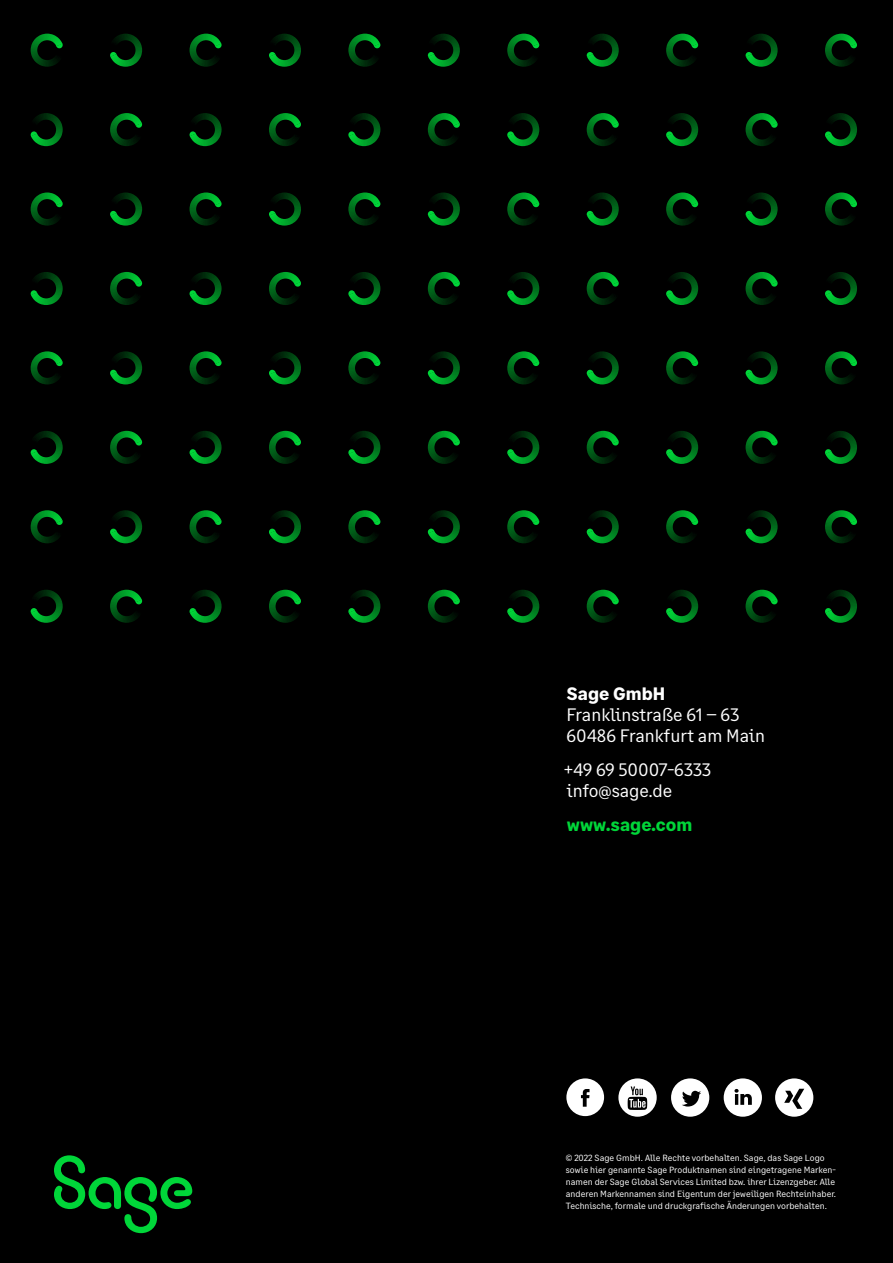
<style>
.page{position:relative;width:893px;height:1263px;background:#000}
.page>*{position:absolute;margin:0;border:0;box-sizing:border-box;transform-origin:0 0}
.t1{font:18px/21px "Sage Text";color:#fff}
.t2{font:700 18px "Sage Text";color:#00d639}
.t3{font:700 18px "Sage Text";color:#fff}
.t4{font:9px/12px "Sage Text";color:#fff}
</style>
<div class="page">
<svg style="left:54px;top:1155px;width:138px;height:78px"></svg>
<svg style="left:31px;top:34px;width:32px;height:33px"></svg>
<svg style="left:110px;top:34px;width:32px;height:33px"></svg>
<svg style="left:190px;top:34px;width:32px;height:33px"></svg>
<svg style="left:269px;top:34px;width:32px;height:33px"></svg>
<svg style="left:348px;top:34px;width:33px;height:33px"></svg>
<svg style="left:427px;top:34px;width:33px;height:33px"></svg>
<svg style="left:507px;top:34px;width:33px;height:33px"></svg>
<svg style="left:586px;top:34px;width:33px;height:33px"></svg>
<svg style="left:666px;top:34px;width:33px;height:33px"></svg>
<svg style="left:745px;top:34px;width:33px;height:33px"></svg>
<svg style="left:825px;top:34px;width:32px;height:33px"></svg>
<svg style="left:30px;top:113px;width:33px;height:33px"></svg>
<svg style="left:110px;top:113px;width:33px;height:33px"></svg>
<svg style="left:189px;top:113px;width:33px;height:33px"></svg>
<svg style="left:269px;top:113px;width:32px;height:33px"></svg>
<svg style="left:348px;top:113px;width:32px;height:33px"></svg>
<svg style="left:428px;top:113px;width:32px;height:33px"></svg>
<svg style="left:507px;top:113px;width:32px;height:33px"></svg>
<svg style="left:587px;top:113px;width:32px;height:33px"></svg>
<svg style="left:666px;top:113px;width:32px;height:33px"></svg>
<svg style="left:746px;top:113px;width:32px;height:33px"></svg>
<svg style="left:825px;top:113px;width:32px;height:33px"></svg>
<svg style="left:31px;top:192px;width:32px;height:34px"></svg>
<svg style="left:110px;top:192px;width:32px;height:34px"></svg>
<svg style="left:190px;top:192px;width:32px;height:34px"></svg>
<svg style="left:269px;top:192px;width:32px;height:34px"></svg>
<svg style="left:348px;top:192px;width:33px;height:34px"></svg>
<svg style="left:427px;top:192px;width:33px;height:34px"></svg>
<svg style="left:507px;top:192px;width:33px;height:34px"></svg>
<svg style="left:586px;top:192px;width:33px;height:34px"></svg>
<svg style="left:666px;top:192px;width:33px;height:34px"></svg>
<svg style="left:745px;top:192px;width:33px;height:34px"></svg>
<svg style="left:825px;top:192px;width:32px;height:34px"></svg>
<svg style="left:30px;top:272px;width:33px;height:33px"></svg>
<svg style="left:110px;top:272px;width:33px;height:33px"></svg>
<svg style="left:189px;top:272px;width:33px;height:33px"></svg>
<svg style="left:269px;top:272px;width:32px;height:33px"></svg>
<svg style="left:348px;top:272px;width:32px;height:33px"></svg>
<svg style="left:428px;top:272px;width:32px;height:33px"></svg>
<svg style="left:507px;top:272px;width:32px;height:33px"></svg>
<svg style="left:587px;top:272px;width:32px;height:33px"></svg>
<svg style="left:666px;top:272px;width:32px;height:33px"></svg>
<svg style="left:746px;top:272px;width:32px;height:33px"></svg>
<svg style="left:825px;top:272px;width:32px;height:33px"></svg>
<svg style="left:30px;top:351px;width:113px;height:34px"></svg>
<svg style="left:190px;top:351px;width:32px;height:33px"></svg>
<svg style="left:269px;top:351px;width:32px;height:33px"></svg>
<svg style="left:348px;top:351px;width:33px;height:33px"></svg>
<svg style="left:427px;top:351px;width:33px;height:33px"></svg>
<svg style="left:507px;top:351px;width:33px;height:33px"></svg>
<svg style="left:586px;top:351px;width:33px;height:33px"></svg>
<svg style="left:666px;top:351px;width:33px;height:33px"></svg>
<svg style="left:745px;top:351px;width:33px;height:33px"></svg>
<svg style="left:825px;top:351px;width:32px;height:33px"></svg>
<svg style="left:30px;top:431px;width:192px;height:33px"></svg>
<svg style="left:269px;top:431px;width:32px;height:33px"></svg>
<svg style="left:348px;top:431px;width:32px;height:33px"></svg>
<svg style="left:428px;top:431px;width:32px;height:33px"></svg>
<svg style="left:507px;top:431px;width:32px;height:33px"></svg>
<svg style="left:587px;top:431px;width:32px;height:33px"></svg>
<svg style="left:666px;top:431px;width:32px;height:33px"></svg>
<svg style="left:746px;top:431px;width:32px;height:33px"></svg>
<svg style="left:825px;top:431px;width:32px;height:33px"></svg>
<svg style="left:31px;top:510px;width:32px;height:33px"></svg>
<svg style="left:110px;top:510px;width:32px;height:33px"></svg>
<svg style="left:190px;top:510px;width:32px;height:33px"></svg>
<svg style="left:269px;top:510px;width:32px;height:33px"></svg>
<svg style="left:348px;top:510px;width:33px;height:33px"></svg>
<svg style="left:427px;top:510px;width:33px;height:33px"></svg>
<svg style="left:507px;top:510px;width:33px;height:33px"></svg>
<svg style="left:586px;top:510px;width:33px;height:33px"></svg>
<svg style="left:666px;top:510px;width:33px;height:33px"></svg>
<svg style="left:745px;top:510px;width:33px;height:33px"></svg>
<svg style="left:825px;top:510px;width:32px;height:34px"></svg>
<svg style="left:30px;top:590px;width:113px;height:33px"></svg>
<svg style="left:189px;top:590px;width:33px;height:33px"></svg>
<svg style="left:269px;top:590px;width:32px;height:33px"></svg>
<svg style="left:348px;top:590px;width:32px;height:33px"></svg>
<svg style="left:428px;top:590px;width:32px;height:33px"></svg>
<svg style="left:507px;top:590px;width:32px;height:33px"></svg>
<svg style="left:587px;top:590px;width:32px;height:33px"></svg>
<svg style="left:666px;top:590px;width:32px;height:33px"></svg>
<svg style="left:746px;top:590px;width:32px;height:33px"></svg>
<svg style="left:825px;top:590px;width:32px;height:33px"></svg>
<svg style="left:566px;top:1078px;width:38px;height:38px"></svg>
<svg style="left:618px;top:1078px;width:39px;height:39px"></svg>
<svg style="left:671px;top:1078px;width:38px;height:39px"></svg>
<svg style="left:724px;top:1078px;width:38px;height:39px"></svg>
<svg style="left:775px;top:1078px;width:38px;height:39px"></svg>
<h1 class="t3" style="left:567px;top:682px;width:100px">Sage GmbH</h1>
<h1 class="t1" style="left:566px;top:704px;width:200px">Franklinstraße 61 – 63<br>60486 Frankfurt am Main</h1>
<h1 class="t1" style="left:564px;top:759px;width:148px">+49 69 50007-6333 info@sage.de</h1>
<h1 class="t2" style="left:567px;top:813px;width:127px">www.sage.com</h1>
<p class="t4" style="left:566px;top:1152px;width:272px">© 2022 Sage GmbH. Alle Rechte vorbehalten. Sage, das Sage Logo sowie hier genannte Sage Produktnamen sind eingetragene Marken&shy;namen der Sage Global Services Limited bzw. ihrer Lizenzgeber. Alle anderen Markennamen sind Eigentum der jeweiligen Rechteinhaber.<br>Technische, formale und druckgrafische Änderungen vorbehalten.</p>
</div>
